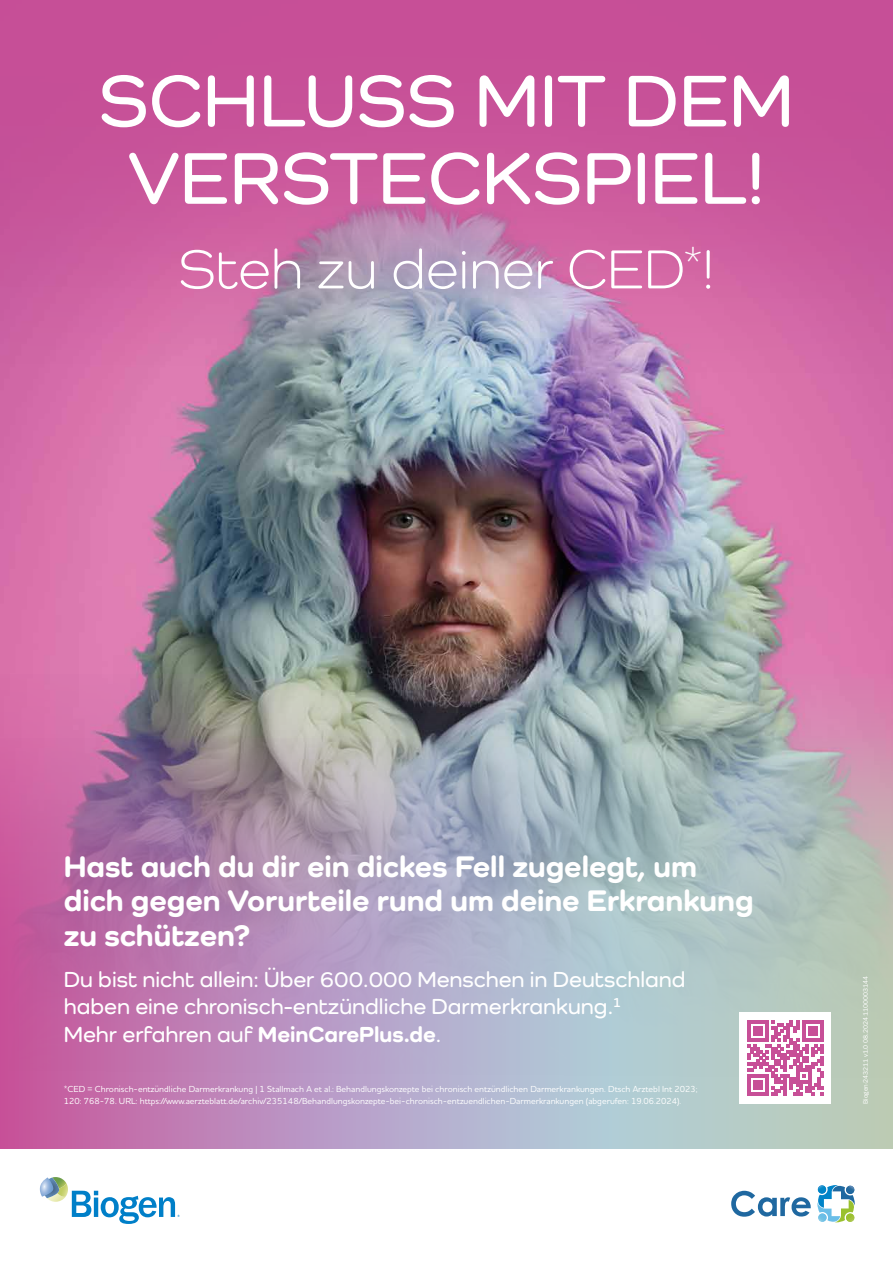
<style>
.page{position:relative;width:893px;height:1263px;background:#fff}
.page>*{position:absolute;margin:0;border:0;box-sizing:border-box;transform-origin:0 0}
.t1{font:600 75.45px/77.4px "Como";letter-spacing:.01em;color:#fff;text-align:center}
.t2{font:56.55px "Como";color:#fff}
.t3{font:800 30.75px/34.5px "Como";color:#fff}
.t4{font:600 22.5px/27.8px "Como";color:#fff}
.t5{font:500 8.85px/11.9px "Houschka Rounded";color:#fff}
.t6{font:6.75px "Franklin Gothic URW Boo";color:#fff}
.s1{font-weight:800}
</style>
<div class="page">
<img style="left:0;top:388px;width:893px;height:286px">
<img style="left:0;top:674px;width:893px;height:474px">
<svg style="left:0;top:308px;width:893px;height:80px;background:#bc88b1"></svg>
<svg style="left:0;top:0;width:893px;height:308px;background:#c75b9d"></svg>
<svg style="left:817px;top:1185px;width:38px;height:37px"></svg>
<svg style="left:731px;top:1191px;width:80px;height:26px"></svg>
<svg style="left:40px;top:1177px;width:139px;height:47px"></svg>
<svg style="left:740px;top:1012px;width:91px;height:92px"></svg>
<h1 class="t1" style="left:99px;top:61px;width:696px">SCHLUSS MIT DEM<br>VERSTECKSPIEL!</h1>
<h2 class="t2" style="left:179px;top:236px;width:537px">Steh zu deiner CED<sup>*</sup>!</h2>
<h3 class="t3" style="left:64px;top:848px;width:691px">Hast auch du dir ein dickes Fell zugelegt, um dich gegen Vorurteile rund um deine Erkrankung zu schützen?</h3>
<h3 class="t4" style="left:64px;top:965px;width:623px">Du bist nicht allein: Über 600.000 Menschen in Deutschland haben eine chronisch-entzündliche Darmerkrankung.<sup>1<br></sup>Mehr erfahren auf <span class="s1">MeinCarePlus.de</span>.</h3>
<p class="t5" style="left:64px;top:1082px;width:635px">*CED = Chronisch-entzündliche Darmerkrankung | 1 Stallmach A et al.: Behandlungskonzepte bei chronisch entzündlichen Darmerkrankungen. Dtsch Arztebl Int 2023;<br>120: 768-78. URL: https://www.aerzteblatt.de/archiv/235148/Behandlungskonzepte-bei-chronisch-entzuendlichen-Darmerkrankungen (abgerufen: 19.06.2024).</p>
<p class="t6" style="left:861px;top:1104px;width:129px;rotate:-90deg">Biogen-243211 v1.0 08.2024 1100003144</p>
</div>
